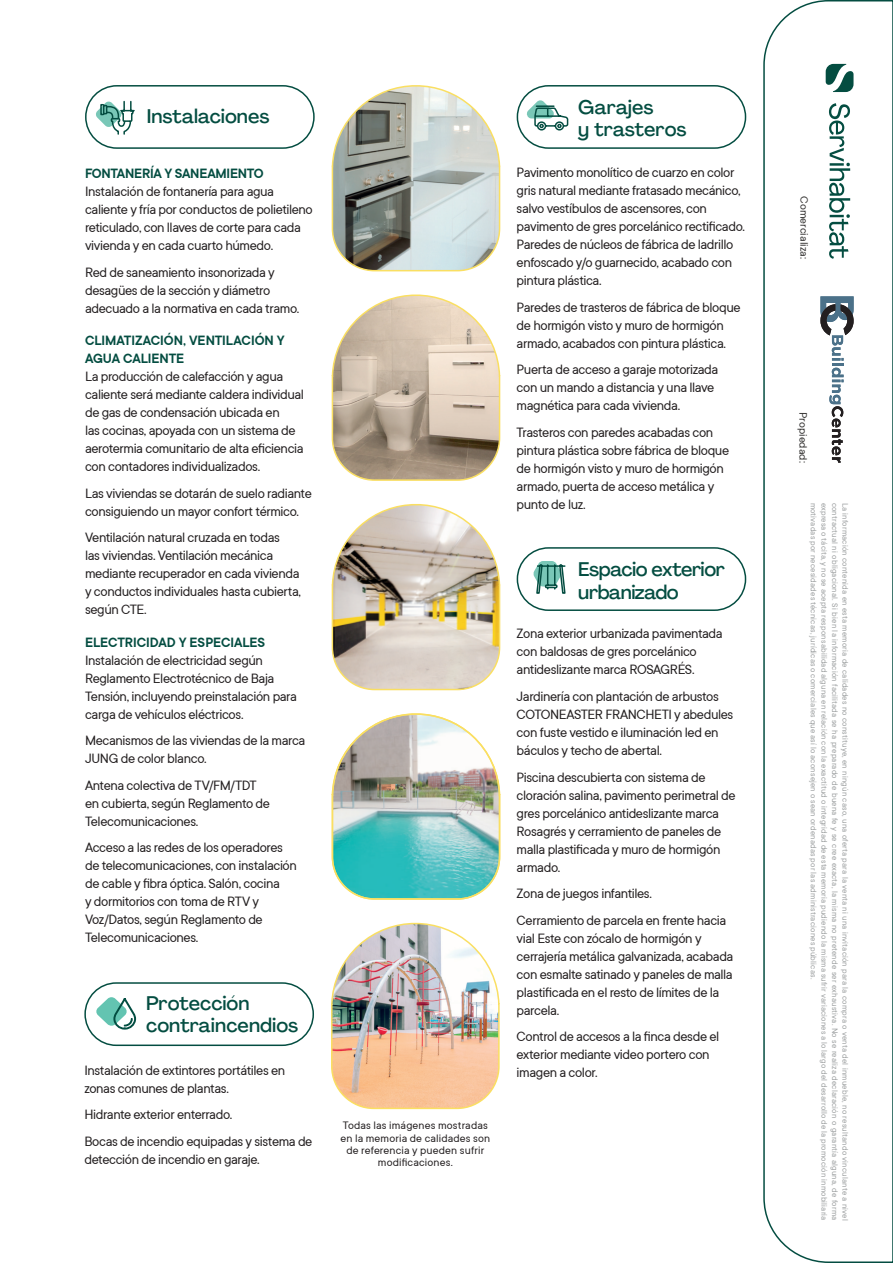
<style>
.page{position:relative;width:893px;height:1263px;background:#fff}
.page>*{position:absolute;margin:0;border:0;box-sizing:border-box;transform-origin:0 0}
.t1{font:500 19.5px/22.5px "Agrandir";letter-spacing:-.005em;color:#044d41}
.t2{font:500 19.5px/22.5px "Agrandir";letter-spacing:-.025em;color:#044d41}
.t3{font:15px/18px "TT Commons";letter-spacing:-.025em;color:#231f20}
.t4{font:600 15px/18px "TT Commons";letter-spacing:-.01em;color:#044d41}
.t5{font:12px/12px "TT Commons";letter-spacing:.01em;color:#231f20;text-align:center}
.t6{font:12px "TT Commons";color:#333231}
.t7{font:9px "TT Commons";letter-spacing:.02em;color:#9da0a1}
</style>
<div class="page">
<svg style="left:763px;top:0;width:130px;height:1263px"></svg>
<svg style="left:96px;top:100px;width:39px;height:35px"></svg>
<div style="left:85px;top:85px;width:230px;height:64px;border:2px solid #044d41;border-radius:31px"></div>
<svg style="left:331px;top:85px;width:170px;height:187px"></svg>
<svg style="left:331px;top:294px;width:170px;height:187px"></svg>
<img style="left:331px;top:922px;width:169px;height:188px">
<img style="left:331px;top:713px;width:170px;height:187px">
<div style="left:517px;top:547px;width:229px;height:64px;border:2px solid #044d41;border-radius:31px"></div>
<svg style="left:533px;top:561px;width:33px;height:33px"></svg>
<div style="left:517px;top:85px;width:229px;height:64px;border:2px solid #044d41;border-radius:31px"></div>
<svg style="left:526px;top:100px;width:43px;height:31px"></svg>
<div style="left:84px;top:982px;width:230px;height:64px;border:2px solid #044d41;border-radius:31px"></div>
<svg style="left:96px;top:997px;width:40px;height:33px"></svg>
<svg style="left:331px;top:504px;width:170px;height:187px"></svg>
<svg style="left:826px;top:64px;width:27px;height:28px"></svg>
<svg style="left:829px;top:103px;width:21px;height:156px"></svg>
<svg style="left:820px;top:296px;width:34px;height:167px"></svg>
<h1 class="t1" style="left:147px;top:105px;width:124px">Instalaciones</h1>
<p class="t4" style="left:85px;top:164px;width:180px">FONTANERÍA Y SANEAMIENTO</p>
<p class="t3" style="left:85px;top:182px;width:229px">Instalación de fontanería para agua caliente y fría por conductos de polietileno reticulado, con llaves de corte para cada vivienda y en cada cuarto húmedo.</p>
<p class="t3" style="left:85px;top:262px;width:216px">Red de saneamiento insonorizada y desagües de la sección y diámetro adecuado a la normativa en cada tramo.</p>
<p class="t4" style="left:85px;top:331px;width:201px">CLIMATIZACIÓN, VENTILACIÓN Y<br>AGUA CALIENTE</p>
<p class="t3" style="left:85px;top:367px;width:221px">La producción de calefacción y agua caliente será mediante caldera individual de gas de condensación ubicada en<br>las cocinas, apoyada con un sistema de aerotermia comunitario de alta eficiencia con contadores individualizados.</p>
<p class="t3" style="left:85px;top:483px;width:228px">Las viviendas se dotarán de suelo radiante consiguiendo un mayor confort térmico.</p>
<p class="t3" style="left:85px;top:528px;width:218px">Ventilación natural cruzada en todas<br>las viviendas. Ventilación mecánica mediante recuperador en cada vivienda y conductos individuales hasta cubierta, según CTE.</p>
<p class="t4" style="left:85px;top:632px;width:182px">ELECTRICIDAD Y ESPECIALES</p>
<p class="t3" style="left:85px;top:650px;width:213px">Instalación de electricidad según Reglamento Electrotécnico de Baja Tensión, incluyendo preinstalación para carga de vehículos eléctricos.</p>
<p class="t3" style="left:85px;top:731px;width:222px">Mecanismos de las viviendas de la marca<br>JUNG de color blanco.</p>
<p class="t3" style="left:85px;top:775px;width:186px">Antena colectiva de TV/FM/TDT en cubierta, según Reglamento de<br>Telecomunicaciones.</p>
<p class="t3" style="left:85px;top:838px;width:213px">Acceso a las redes de los operadores de telecomunicaciones, con instalación de cable y fibra óptica. Salón, cocina<br>y dormitorios con toma de RTV y Voz/Datos, según Reglamento de Telecomunicaciones.</p>
<h1 class="t1" style="left:146px;top:991px;width:154px">Protección contraincendios</h1>
<p class="t3" style="left:84px;top:1060px;width:202px">Instalación de extintores portátiles en zonas comunes de plantas.</p>
<p class="t3" style="left:84px;top:1101px;width:230px;line-height:26.5px">Hidrante exterior enterrado.<br>Bocas de incendio equipadas y sistema de</p>
<p class="t3" style="left:84px;top:1149px;width:177px">detección de incendio en garaje.</p>
<p class="t5" style="left:340px;top:1119px;width:151px">Todas las imágenes mostradas en la memoria de calidades son de referencia y pueden sufrir modificaciones.</p>
<h1 class="t1" style="left:578px;top:96px;width:110px">Garajes<br>y trasteros</h1>
<p class="t3" style="left:517px;top:163px;width:230px">Pavimento monolítico de cuarzo en color gris natural mediante fratasado mecánico, salvo vestíbulos de ascensores, con pavimento de gres porcelánico rectificado.<br>Paredes de núcleos de fábrica de ladrillo enfoscado y/o guarnecido, acabado con pintura plástica.</p>
<p class="t3" style="left:517px;top:298px;width:225px">Paredes de trasteros de fábrica de bloque de hormigón visto y muro de hormigón armado, acabados con pintura plástica.</p>
<p class="t3" style="left:517px;top:360px;width:203px">Puerta de acceso a garaje motorizada con un mando a distancia y una llave magnética para cada vivienda.</p>
<p class="t3" style="left:517px;top:423px;width:214px">Trasteros con paredes acabadas con pintura plástica sobre fábrica de bloque de hormigón visto y muro de hormigón armado, puerta de acceso metálica y punto de luz.</p>
<h1 class="t2" style="left:578px;top:558px;width:148px">Espacio exterior urbanizado</h1>
<p class="t3" style="left:517px;top:624px;width:208px">Zona exterior urbanizada pavimentada con baldosas de gres porcelánico antideslizante marca ROSAGRÉS.</p>
<p class="t3" style="left:517px;top:687px;width:218px">Jardinería con plantación de arbustos COTONEASTER FRANCHETI y abedules con fuste vestido e iluminación led en báculos y techo de abertal.</p>
<p class="t3" style="left:517px;top:767px;width:220px">Piscina descubierta con sistema de cloración salina, pavimento perimetral de gres porcelánico antideslizante marca Rosagrés y cerramiento de paneles de malla plastificada y muro de hormigón armado.</p>
<p class="t3" style="left:517px;top:880px;width:211px;line-height:26.5px">Zona de juegos infantiles.<br>Cerramiento de parcela en frente hacia</p>
<p class="t3" style="left:517px;top:928px;width:218px">vial Este con zócalo de hormigón y cerrajería metálica galvanizada, acabada con esmalte satinado y paneles de malla plastificada en el resto de límites de la parcela.</p>
<p class="t3" style="left:517px;top:1027px;width:204px">Control de accesos a la finca desde el exterior mediante video portero con imagen a color.</p>
<p class="t6" style="left:812px;top:196px;width:64px;rotate:90deg">Comercializa:</p>
<p class="t6" style="left:811px;top:412px;width:52px;rotate:90deg">Propiedad:</p>
<p class="t7" style="left:819px;top:502px;width:478px;rotate:90deg">motivadas por necesidades técnicas, jurídicas o comerciales que así lo aconsejen o sean ordenadas por las administraciones públicas.</p>
<p class="t7" style="left:830px;top:502px;width:719px;rotate:90deg">expresa o tácita, y no se acepta responsabilidad alguna en relación con la exactitud o integridad de esta memoria pudiendo la misma sufrir variaciones a lo largo del desarrollo de la promoción inmobiliaria</p>
<p class="t7" style="left:840px;top:502px;width:719px;rotate:90deg">contractual ni obligacional. Si bien la información facilitada se ha preparado de buena fe y se cree exacta, la misma no pretende ser exhaustiva. No se realiza declaración o garantía alguna, de forma</p>
<p class="t7" style="left:851px;top:502px;width:719px;rotate:90deg">La información contenida en esta memoria de calidades no constituye, en ningún caso, una oferta para la venta ni una invitación para la compra o venta del inmueble, no resultando vinculante a nivel</p>
</div>
